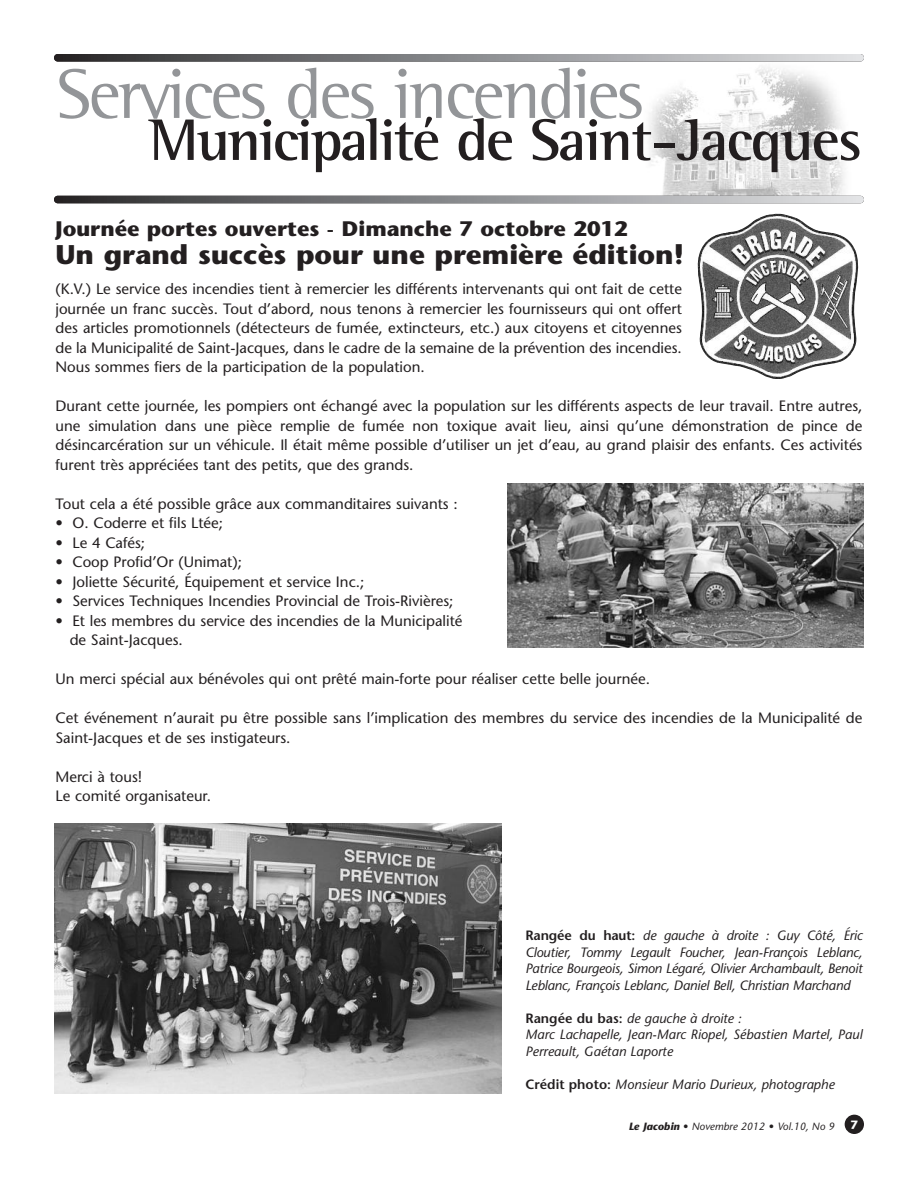
<style>
.page{position:relative;width:918px;height:1188px;background:#fff}
.page>*{position:absolute;margin:0;border:0;box-sizing:border-box;transform-origin:0 0}
.t1{font:72px "Rotis Semi Serif";letter-spacing:-.035em;color:#939598}
.t2{font:700 60px "Rotis Semi Serif";letter-spacing:-.04em;color:#231f20}
.t3{font:700 27px "Stone Sans";color:#231f20}
.t4{font:700 21px "Stone Sans";color:#231f20}
.t5{font:15px/19.5px "Stone Sans";color:#231f20}
.t6{font:italic 13.5px/16.5px "Stone Sans";color:#231f20;text-align:justify}
.t7{font:700 12px "Stone Sans";color:#fff}
.t8{font:italic 10.5px "Stone Sans";color:#231f20}
.s1{font-weight:600;font-style:normal}
.s2{font-weight:700}
</style>
<div class="page">
<div style="left:845px;top:1115px;width:19px;height:19px;background:#231f20;border-radius:50%"></div>
<img style="left:629px;top:67px;width:224px;height:129px">
<svg style="left:54px;top:54px;width:810px;height:8px;background:#87888a"></svg>
<svg style="left:54px;top:196px;width:810px;height:7px;background:#88888b"></svg>
<img style="left:54px;top:824px;width:447px;height:270px">
<img style="left:507px;top:484px;width:357px;height:163px">
<img style="left:697px;top:214px;width:162px;height:165px">
<h1 class="t1" style="left:57px;top:69px;width:588px">Services des incendies</h1>
<h2 class="t2" style="left:149px;top:120px;width:715px">Municipalité de Saint-Jacques</h2>
<h3 class="t4" style="left:56px;top:221px;width:574px">Journée portes ouvertes - Dimanche 7 octobre 2012</h3>
<h3 class="t3" style="left:56px;top:245px;width:630px">Un grand succès pour une première édition!</h3>
<p class="t5" style="left:56px;top:281px;width:628px;text-align:justify">(K.V.) Le service des incendies tient à remercier les différents intervenants qui ont fait de cette journée un franc succès. Tout d’abord, nous tenons à remercier les fournisseurs qui ont offert des articles promotionnels (détecteurs de fumée, extincteurs, etc.) aux citoyens et citoyennes de la Municipalité de Saint-Jacques, dans le cadre de la semaine de la prévention des incendies.<br>Nous sommes fiers de la participation de la population.</p>
<p class="t5" style="left:56px;top:398px;width:809px;text-align:justify">Durant cette journée, les pompiers ont échangé avec la population sur les différents aspects de leur travail. Entre autres, une simulation dans une pièce remplie de fumée non toxique avait lieu, ainsi qu’une démonstration de pince de désincarcération sur un véhicule. Il était même possible d’utiliser un jet d’eau, au grand plaisir des enfants. Ces activités furent très appréciées tant des petits, que des grands.</p>
<p class="t5" style="left:56px;top:495px;width:404px">Tout cela a été possible grâce aux commanditaires suivants :</p>
<p class="t5" style="left:56px;top:515px;width:169px">• O. Coderre et fils Ltée;</p>
<p class="t5" style="left:56px;top:534px;width:91px">• Le 4 Cafés;</p>
<p class="t5" style="left:56px;top:554px;width:188px">• Coop Profid’Or (Unimat);</p>
<p class="t5" style="left:56px;top:573px;width:311px">• Joliette Sécurité, Équipement et service Inc.;</p>
<p class="t5" style="left:56px;top:593px;width:400px">• Services Techniques Incendies Provincial de Trois-Rivières;</p>
<p class="t5" style="left:70px;top:612px;width:394px;text-indent:-14px">• Et les membres du service des incendies de la Municipalité de Saint-Jacques.</p>
<p class="t5" style="left:56px;top:671px;width:596px">Un merci spécial aux bénévoles qui ont prêté main-forte pour réaliser cette belle journée.</p>
<p class="t5" style="left:55px;top:710px;width:808px">Cet événement n’aurait pu être possible sans l’implication des membres du service des incendies de la Municipalité de<br>Saint-Jacques et de ses instigateurs.</p>
<p class="t5" style="left:55px;top:768px;width:157px">Merci à tous!<br>Le comité organisateur.</p>
<p class="t6" style="left:525px;top:929px;width:339px"><span class="s1">Rangée du haut:</span> de gauche à droite : Guy Côté, Éric Cloutier, Tommy Legault Foucher, Jean-François Leblanc, Patrice Bourgeois, Simon Légaré, Olivier Archambault, Benoit Leblanc, François Leblanc, Daniel Bell, Christian Marchand</p>
<p class="t6" style="left:525px;top:1011px;width:339px;text-align:left"><span class="s1">Rangée du bas:</span> de gauche à droite :<br>Marc Lachapelle, Jean-Marc Riopel, Sébastien Martel, Paul<br>Perreault, Gaétan Laporte</p>
<p class="t6" style="left:525px;top:1077px;width:311px"><span class="s1">Crédit photo:</span> Monsieur Mario Durieux, photographe</p>
<p class="t8" style="left:629px;top:1122px;width:207px"><span class="s2">Le Jacobin •</span> Novembre 2012 <span class="s2">•</span> Vol.10, No 9</p>
<p class="t7" style="left:851px;top:1120px;width:9px">7</p>
</div>
